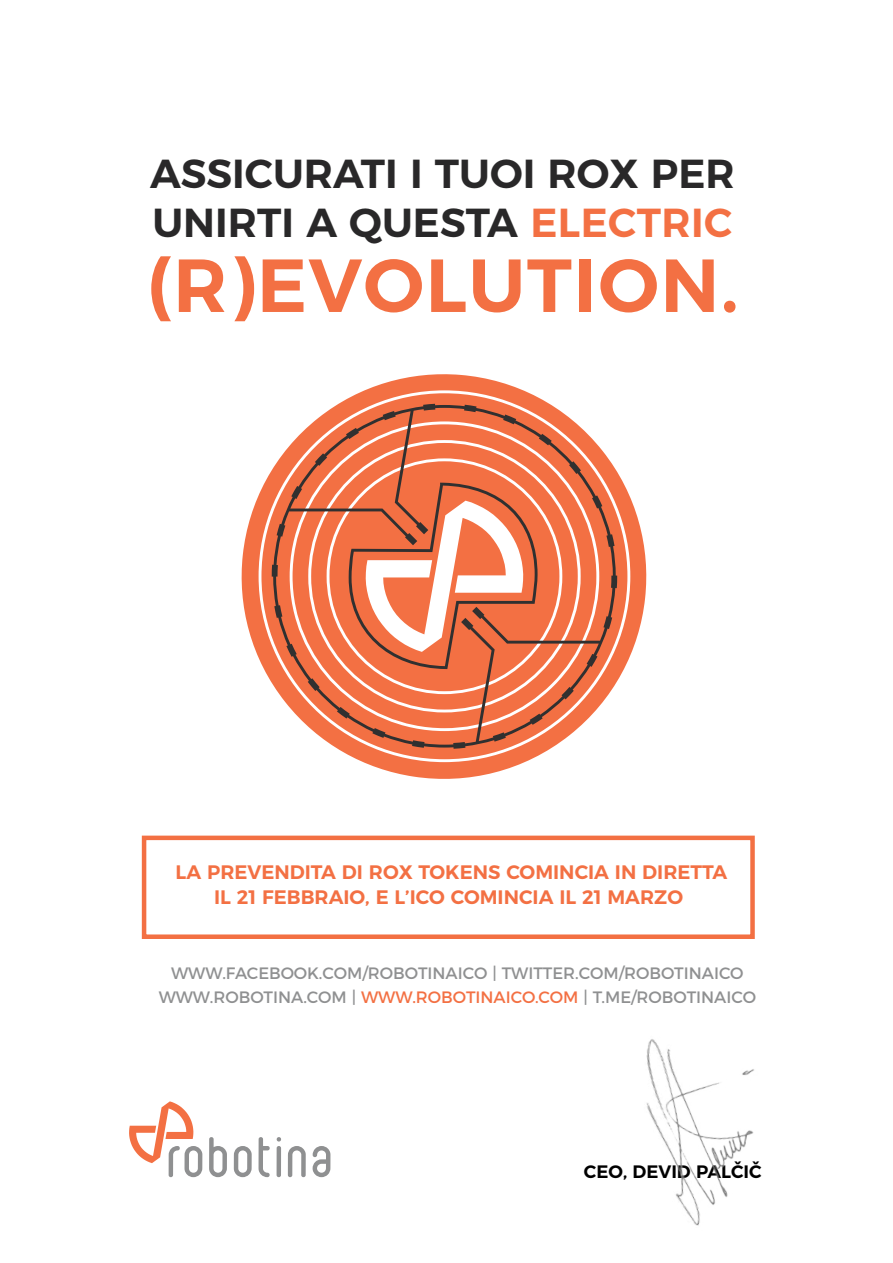
<style>
.page{position:relative;width:893px;height:1263px;background:#fff}
.page>*{position:absolute;margin:0;border:0;box-sizing:border-box;transform-origin:0 0}
.t1{font:600 75px "Montserrat";letter-spacing:.02em;color:#f37043}
.t2{font:600 40.5px/48.6px "Montserrat";color:#292829}
.t3{font:600 19.5px/25.5px "Montserrat";color:#f37043;text-align:center}
.t4{font:600 18px "Montserrat";color:#000}
.t5{font:16.5px/24px "Montserrat";color:#8f9091;text-align:center}
.s1{color:#f37043}
</style>
<div class="page">
<svg style="left:209px;top:1137px;width:18px;height:40px"></svg>
<svg style="left:234px;top:1146px;width:18px;height:31px"></svg>
<svg style="left:259px;top:1137px;width:11px;height:40px"></svg>
<svg style="left:277px;top:1137px;width:4px;height:40px"></svg>
<svg style="left:288px;top:1146px;width:18px;height:31px"></svg>
<svg style="left:313px;top:1146px;width:17px;height:31px"></svg>
<svg style="left:129px;top:1101px;width:73px;height:76px"></svg>
<img style="left:646px;top:1039px;width:108px;height:187px">
<svg style="left:241px;top:374px;width:406px;height:405px"></svg>
<svg style="left:259px;top:390px;width:371px;height:372px"></svg>
<svg style="left:272px;top:404px;width:345px;height:345px;fill:#f37043"></svg>
<svg style="left:349px;top:483px;width:189px;height:186px"></svg>
<div style="left:142px;top:836px;width:613px;height:103px;border:4px solid #f37043"></div>
<h2 class="t2" style="left:150px;top:146px;width:586px">ASSICURATI I TUOI ROX PER<br>UNIRTI A QUESTA <span class="s1">ELECTRIC</span></h2>
<h1 class="t1" style="left:146px;top:224px;width:594px">(R)EVOLUTION.</h1>
<p class="t3" style="left:176px;top:858px;width:553px">LA PREVENDITA DI ROX TOKENS COMINCIA IN DIRETTA<br>IL 21 FEBBRAIO, E L’ICO COMINCIA IL 21 MARZO</p>
<p class="t5" style="left:159px;top:960px;width:599px">WWW.FACEBOOK.COM/ROBOTINAICO | TWITTER.COM/ROBOTINAICO<br>WWW.ROBOTINA.COM | <span class="s1">WWW.ROBOTINAICO.COM</span> | T.ME/ROBOTINAICO</p>
<p class="t4" style="left:584px;top:1156px;width:179px">CEO, DEVID PALČIČ</p>
</div>
